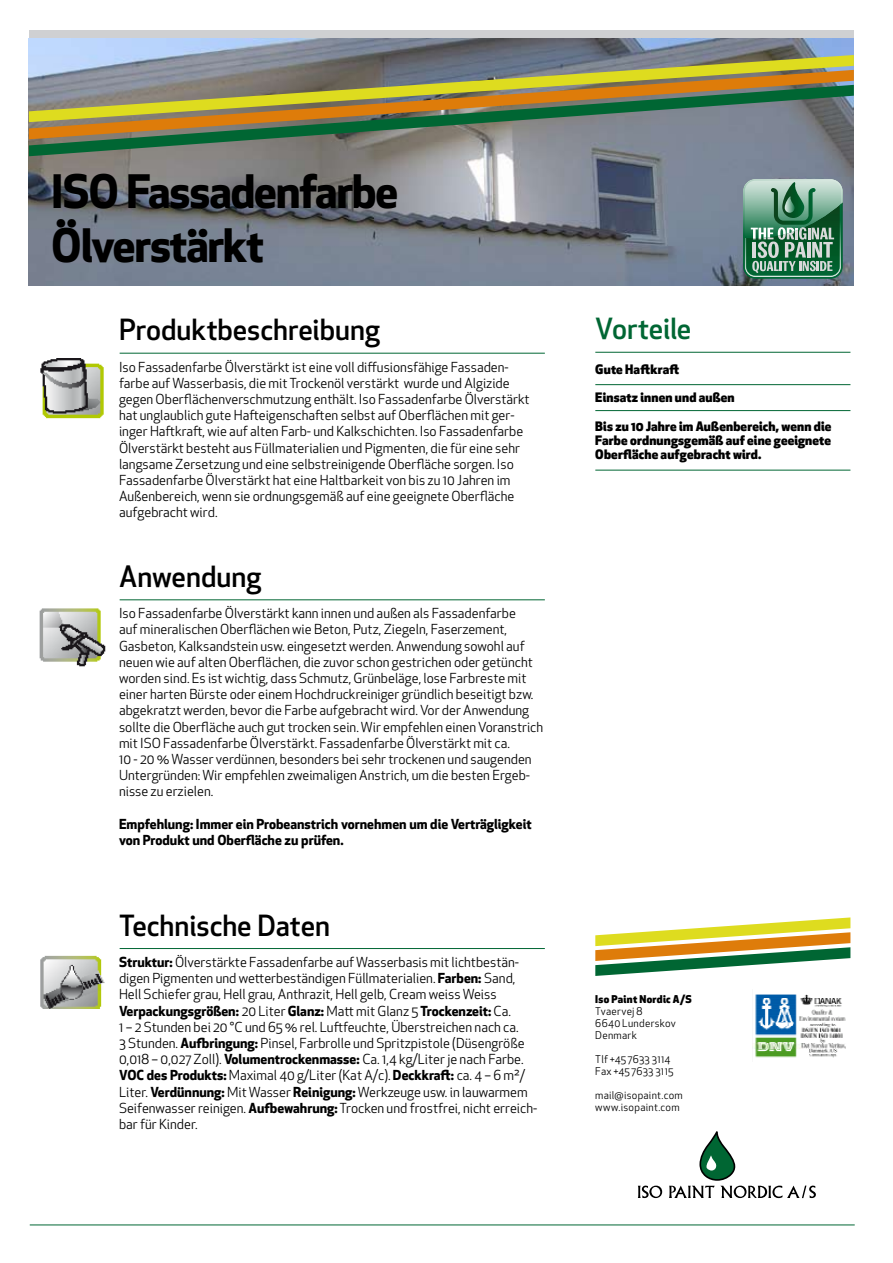
<style>
.page{position:relative;width:893px;height:1263px;background:#fff}
.page>*{position:absolute;margin:0;border:0;box-sizing:border-box;transform-origin:0 0}
.t1{font:700 45px/54px "Apex New";letter-spacing:-.03em;color:#000}
.t2{font:500 28.5px "Apex New";color:#000}
.t3{font:500 28.5px "Apex New";letter-spacing:-.01em;color:#063}
.t4{font:13.5px/16.2px "Apex New";color:#000}
.t5{font:700 13.5px/16.2px "Apex New";color:#000}
.t6{font:800 12.75px/14.2px "Apex New";letter-spacing:.015em;color:#000;text-align:justify}
.t7{font:10.5px/12px "Apex New";letter-spacing:.025em;color:#000}
.t8{font:800 10.5px "Apex New";letter-spacing:.03em;color:#000}
.s1{font-weight:700}
</style>
<div class="page">
<img style="left:40px;top:358px;width:64px;height:61px">
<img style="left:39px;top:608px;width:67px;height:58px">
<img style="left:40px;top:955px;width:65px;height:54px">
<hr style="left:120px;top:353px;width:425px;height:1px;background:#063">
<hr style="left:120px;top:599px;width:425px;height:1px;background:#063">
<hr style="left:120px;top:948px;width:425px;height:1px;background:#063">
<hr style="left:30px;top:1225px;width:825px;height:1px;background:#063">
<svg style="left:638px;top:1185px;width:24px;height:13px"></svg>
<svg style="left:669px;top:1131px;width:147px;height:67px"></svg>
<svg style="left:595px;top:917px;width:255px;height:59px"></svg>
<img style="left:754px;top:994px;width:92px;height:64px">
<div style="left:29px;top:30px;width:825px;height:256px;background:#cfd0d2"></div>
<img style="left:29px;top:39px;width:825px;height:247px">
<svg style="left:29px;top:55px;width:825px;height:15px;background:#899086"></svg>
<svg style="left:29px;top:70px;width:825px;height:15px;background:#998f62"></svg>
<svg style="left:29px;top:85px;width:825px;height:71px;background:#80835e"></svg>
<svg style="left:743px;top:179px;width:99px;height:99px"></svg>
<hr style="left:595px;top:352px;width:255px;height:1px;background:#063">
<hr style="left:595px;top:384px;width:255px;height:1px;background:#063">
<hr style="left:595px;top:410px;width:255px;height:1px;background:#063">
<hr style="left:595px;top:470px;width:255px;height:1px;background:#063">
<h1 class="t1" style="left:51px;top:163px;width:348px">ISO Fassadenfarbe<br>Ölverstärkt</h1>
<h2 class="t2" style="left:119px;top:311px;width:262px">Produktbeschreibung</h2>
<p class="t4" style="left:119px;top:359px;width:412px">Iso Fassadenfarbe Ölverstärkt ist eine voll diffusionsfähige Fassaden&shy;farbe auf Wasserbasis, die mit Trockenöl verstärkt wurde und Algizide gegen Oberflächenverschmutzung enthält. Iso Fassadenfarbe Ölverstärkt hat unglaublich gute Hafteigenschaften selbst auf Oberflächen mit ger&shy;inger Haftkraft, wie auf alten Farb- und Kalkschichten. Iso Fassadenfarbe Ölverstärkt besteht aus Füllmaterialien und Pigmenten, die für eine sehr langsame Zersetzung und eine selbstreinigende Oberfläche sorgen. Iso Fassadenfarbe Ölverstärkt hat eine Haltbarkeit von bis zu 10 Jahren im Außenbereich, wenn sie ordnungsgemäß auf eine geeignete Oberfläche aufgebracht wird.</p>
<h2 class="t2" style="left:119px;top:557px;width:144px">Anwendung</h2>
<p class="t4" style="left:119px;top:605px;width:426px">Iso Fassadenfarbe Ölverstärkt kann innen und außen als Fassadenfarbe<br>auf mineralischen Oberflächen wie Beton, Putz, Ziegeln, Faserzement, Gasbeton, Kalksandstein usw. eingesetzt werden. Anwendung sowohl auf neuen wie auf alten Oberflächen, die zuvor schon gestrichen oder getüncht worden sind. Es ist wichtig, dass Schmutz, Grünbeläge, lose Farbreste mit einer harten Bürste oder einem Hochdruckreiniger gründlich beseitigt bzw. abgekratzt werden, bevor die Farbe aufgebracht wird. Vor der Anwendung sollte die Oberfläche auch gut trocken sein. Wir empfehlen einen Voranstrich mit ISO Fassadenfarbe Ölverstärkt. Fassadenfarbe Ölverstärkt mit ca.<br>10 - 20 % Wasser verdünnen, besonders bei sehr trockenen und saugenden Untergründen: Wir empfehlen zweimaligen Anstrich, um die besten Ergeb&shy;nisse zu erzielen.</p>
<p class="t5" style="left:119px;top:815px;width:414px">Empfehlung: Immer ein Probeanstrich vornehmen um die Verträgligkeit von Produkt und Oberfläche zu prüfen.</p>
<h2 class="t2" style="left:119px;top:906px;width:213px">Technische Daten</h2>
<p class="t4" style="left:119px;top:954px;width:420px"><span class="s1">Struktur:</span> Ölverstärkte Fassadenfarbe auf Wasserbasis mit lichtbestän&shy;digen Pigmenten und wetterbeständigen Füllmaterialien. <span class="s1">Farben:</span> Sand, Hell Schiefer grau, Hell grau, Anthrazit, Hell gelb, Cream weiss Weiss <span class="s1">Verpackungsgrößen:</span> 20 Liter <span class="s1">Glanz:</span> Matt mit Glanz 5 <span class="s1">Trockenzeit:</span> Ca.<br>1 – 2 Stunden bei 20 °C und 65 % rel. Luftfeuchte, Überstreichen nach ca.<br>3 Stunden. <span class="s1">Aufbringung:</span> Pinsel, Farbrolle und Spritzpistole (Düsengröße 0,018 – 0,027 Zoll). <span class="s1">Volumentrockenmasse:</span> Ca. 1,4 kg/Liter je nach Farbe.<br><span class="s1">VOC des Produkts:</span> Maximal 40 g/Liter (Kat A/c). <span class="s1">Deckkraft:</span> ca. 4 – 6 m²/ Liter. <span class="s1">Verdünnung:</span> Mit Wasser <span class="s1">Reinigung:</span> Werkzeuge usw. in lauwarmem Seifenwasser reinigen. <span class="s1">Aufbewahrung:</span> Trocken und frostfrei, nicht erreich&shy;bar für Kinder.</p>
<h2 class="t3" style="left:595px;top:309px;width:98px">Vorteile</h2>
<p class="t6" style="left:595px;top:362px;width:85px">Gute Haftkraft</p>
<p class="t6" style="left:595px;top:390px;width:141px">Einsatz innen und außen</p>
<p class="t6" style="left:595px;top:419px;width:238px">Bis zu 10 Jahre im Außenbereich, wenn die Farbe ordnungsgemäß auf eine geeignete Oberfläche aufgebracht wird.</p>
<p class="t8" style="left:595px;top:992px;width:98px">Iso Paint Nordic A/S</p>
<p class="t7" style="left:595px;top:1005px;width:82px">Tvaervej 8<br>6640 Lunderskov<br>Denmark</p>
<p class="t7" style="left:595px;top:1053px;width:80px">Tlf +45 7633 3114<br>Fax +45 7633 3115</p>
<p class="t7" style="left:595px;top:1089px;width:89px">mail@isopaint.com www.isopaint.com</p>
</div>
